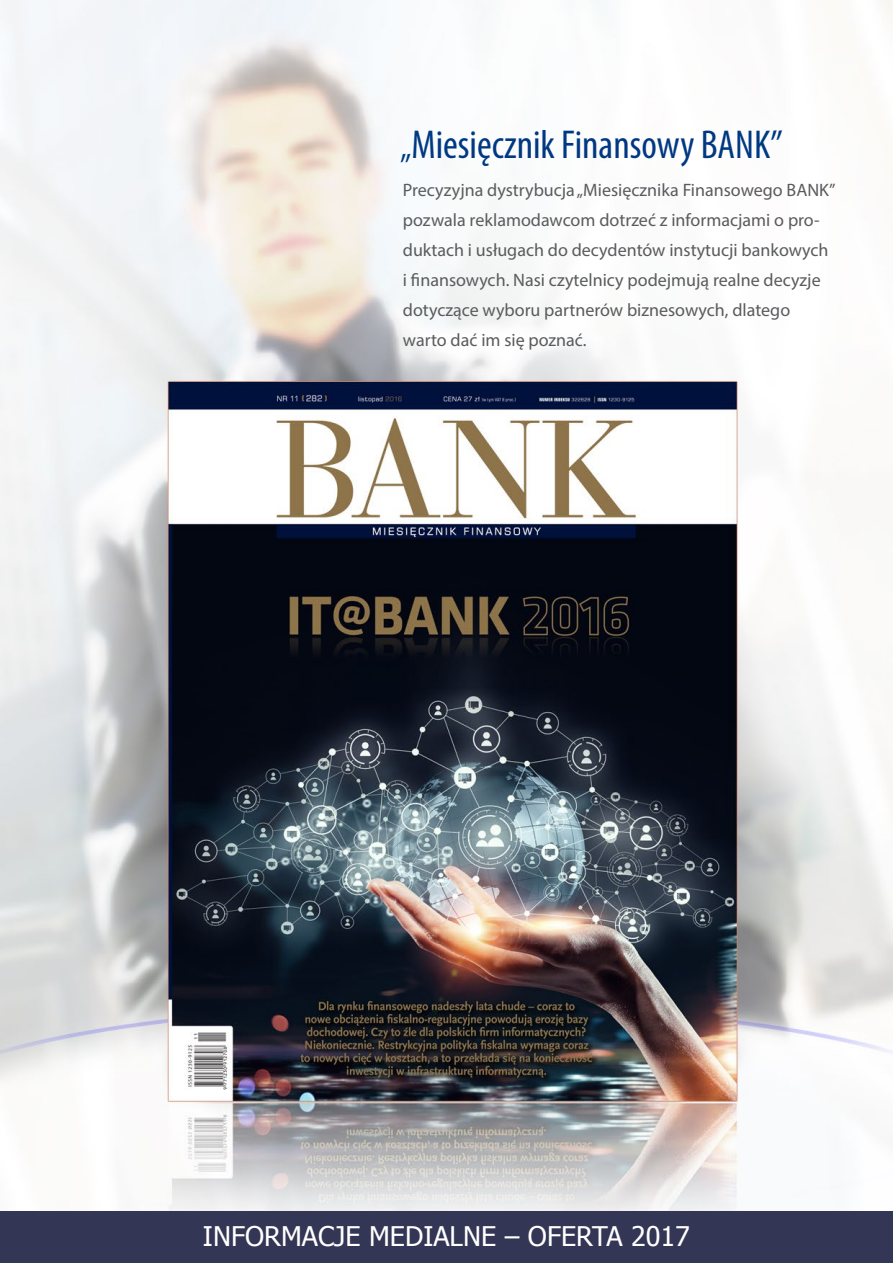
<style>
.page{position:relative;width:893px;height:1263px;background:#fff}
.page>*{position:absolute;margin:0;border:0;box-sizing:border-box;transform-origin:0 0}
.t1{font:condensed 40.5px "Myriad Pro";color:#003882}
.t2{font:27px "Tahoma";color:#fff}
.t3{font:18px/30px "Myriad Pro";color:#5a5b5d}
.s1{font-size:36px}
</style>
<div class="page">
<img style="left:0;top:0;width:893px;height:1212px">
<div style="left:0;top:1212px;width:893px;height:51px;background:#333654"></div>
<h1 class="t1" style="left:400px;top:120px;width:384px"><span class="s1">„</span>Miesięcznik Finansowy BANK”</h1>
<p class="t3" style="left:403px;top:174px;width:434px">Precyzyjna dystrybucja „Miesięcznika Finansowego BANK” pozwala reklamodawcom dotrzeć z informacjami o pro&shy;duktach i usługach do decydentów instytucji bankowych i finansowych. Nasi czytelnicy podejmują realne decyzje dotyczące wyboru partnerów biznesowych, dlatego warto dać im się poznać.</p>
<h2 class="t2" style="left:203px;top:1218px;width:489px">INFORMACJE MEDIALNE – OFERTA 2017</h2>
</div>
